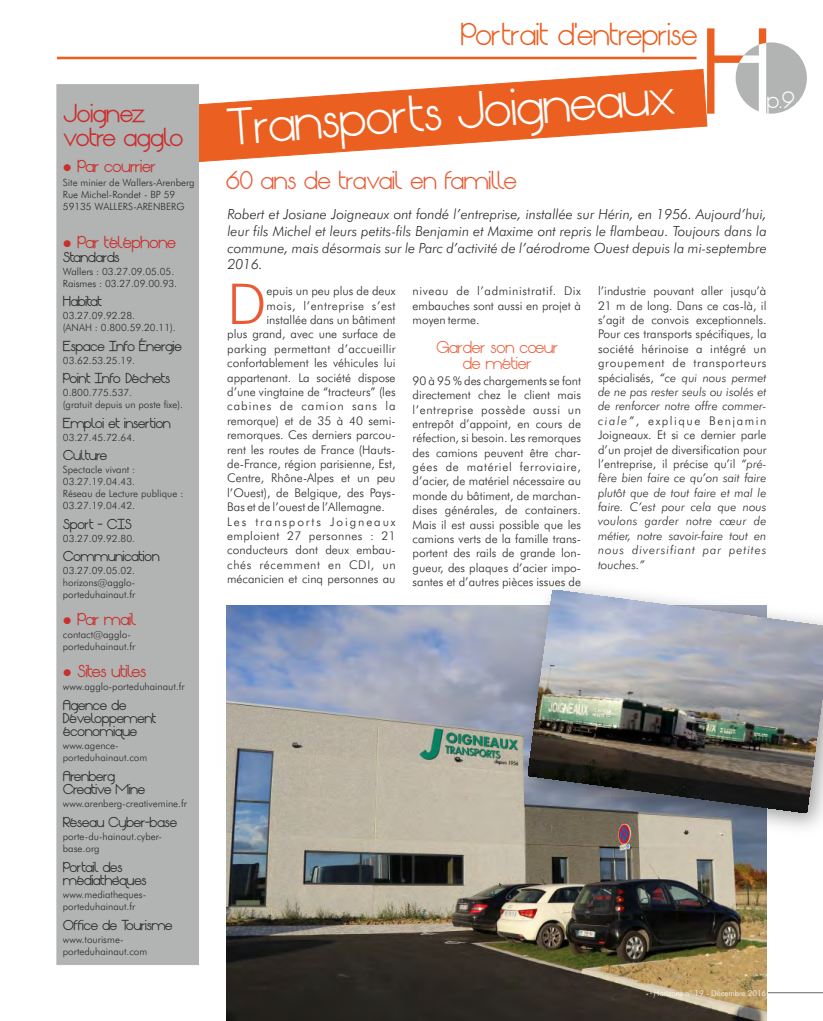
<style>
.page{position:relative;width:823px;height:1021px;background:#fff}
.page>*{position:absolute;margin:0;border:0;box-sizing:border-box;transform-origin:0 0}
.t1{font:300 56.4px "Futura BT";color:#e95a35}
.t2{font:700 36px "Origin";color:#fefefe}
.t3{font:700 22px "Origin";color:#eb6020}
.t4{font:700 18px "Origin";color:#e95a35}
.t5{font:800 18px/23.9px "Origin";color:#ca2f2d}
.t6{font:700 16.6px "Origin";color:#fefefe}
.t7{font:italic 300 14px/16.8px "Futura BT";color:#2b2a29;text-align:justify}
.t8{font:300 12px/14.4px "Futura BT";color:#2b2a29;text-align:justify}
.t9{font:800 12px "Origin";color:#ca2f2d}
.t10{font:300 12px "Futura BT";letter-spacing:.025em;color:#2b2a29}
.t11{font:300 12px "Futura BT";letter-spacing:.03em;color:#2b2a29}
.t12{font:300 12px "Futura BT";letter-spacing:.045em;color:#2b2a29}
.t13{font:300 12px "Futura BT";letter-spacing:.155em;color:#2b2a29}
.t14{font:300 12px "Futura BT";letter-spacing:.085em;color:#2b2a29}
.t15{font:300 12px "Futura BT";letter-spacing:.055em;color:#2b2a29}
.t16{font:700 12px/16px "Origin";color:#e95a35;text-align:center}
.t17{font:300 10px/12px "Futura BT";color:#2b2a29}
.t18{font:800 10px/13.3px "Origin";color:#2b2a29}
.t19{font:300 8px "Futura BT";color:#fefefe}
.s1{font-style:italic}
</style>
<div class="page">
<svg style="left:199px;top:69px;width:508px;height:93px;fill:#eb6020"></svg>
<svg style="left:706px;top:28px;width:100px;height:86px"></svg>
<hr style="left:57px;top:57px;width:639px;height:2px;background:#eb6020">
<div style="left:57px;top:84px;width:142px;height:880px;background:#b2b3b3"></div>
<img style="left:227px;top:605px;width:538px;height:415px">
<img style="left:500px;top:587px;width:322px;height:265px">
<img style="left:528px;top:590px;width:294px;height:222px">
<hr style="left:767px;top:992px;width:55px;height:1px;background:#898989">
<h3 class="t5" style="left:63px;top:104px;width:121px">Joignez votre agglo</h3>
<p class="t9" style="left:63px;top:160px;width:94px">● Par courrier</p>
<p class="t17" style="left:63px;top:177px;width:133px">Site minier de Wallers-Arenberg<br>Rue Michel-Rondet - BP 59<br>59135 WALLERS-ARENBERG</p>
<p class="t9" style="left:63px;top:236px;width:114px">● Par téléphone</p>
<p class="t18" style="left:63px;top:252px;width:58px">Standards</p>
<p class="t17" style="left:63px;top:266px;width:116px">Wallers : 03.27.09.05.05.<br>Raismes : 03.27.09.00.93.</p>
<p class="t18" style="left:63px;top:296px;width:40px">Habitat</p>
<p class="t17" style="left:63px;top:311px;width:114px">03.27.09.92.28.<br>(ANAH : 0.800.59.20.11).</p>
<p class="t18" style="left:63px;top:341px;width:120px">Espace Info Énergie</p>
<p class="t17" style="left:63px;top:355px;width:73px">03.62.53.25.19.</p>
<p class="t18" style="left:63px;top:373px;width:108px">Point Info Déchets</p>
<p class="t17" style="left:63px;top:388px;width:122px">0.800.775.537.<br>(gratuit depuis un poste fixe).</p>
<p class="t18" style="left:63px;top:418px;width:109px">Emploi et insertion</p>
<p class="t17" style="left:63px;top:432px;width:73px">03.27.45.72.64.</p>
<p class="t18" style="left:63px;top:450px;width:45px">Culture</p>
<p class="t17" style="left:63px;top:465px;width:122px">Spectacle vivant :<br>03.27.19.04.43.<br>Réseau de Lecture publique :<br>03.27.19.04.42.</p>
<p class="t18" style="left:63px;top:519px;width:70px">Sport - CIS</p>
<p class="t17" style="left:63px;top:533px;width:73px">03.27.09.92.80.</p>
<p class="t18" style="left:63px;top:551px;width:98px">Communication</p>
<p class="t17" style="left:63px;top:565px;width:74px;text-align:justify">03.27.09.05.02. horizons@agglo&shy;porteduhainaut.fr</p>
<p class="t9" style="left:63px;top:612px;width:74px">● Par mail</p>
<p class="t17" style="left:63px;top:629px;width:74px">contact@agglo&shy;porteduhainaut.fr</p>
<p class="t9" style="left:63px;top:664px;width:84px">● Sites utiles</p>
<p class="t17" style="left:63px;top:681px;width:123px">www.agglo-porteduhainaut.fr</p>
<p class="t18" style="left:63px;top:699px;width:95px">Agence de<br>Développement économique</p>
<p class="t17" style="left:63px;top:740px;width:86px">www.agence&shy;porteduhainaut.com</p>
<p class="t18" style="left:63px;top:771px;width:83px">Arenberg<br>Creative Mine</p>
<p class="t17" style="left:63px;top:798px;width:125px">www.arenberg-creativemine.fr</p>
<p class="t18" style="left:63px;top:816px;width:115px">Réseau Cyber-base</p>
<p class="t17" style="left:63px;top:831px;width:100px">porte-du-hainaut.cyber&shy;base.org</p>
<p class="t18" style="left:63px;top:862px;width:85px">Portail des médiathèques</p>
<p class="t17" style="left:63px;top:889px;width:85px">www.mediatheques&shy;porteduhainaut.fr</p>
<p class="t18" style="left:63px;top:919px;width:111px">Office de Tourisme</p>
<p class="t17" style="left:63px;top:934px;width:86px">www.tourisme&shy;porteduhainaut.com</p>
<h3 class="t3" style="left:459px;top:23px;width:238px">Portrait d’entreprise</h3>
<h2 class="t2" style="left:224px;top:109px;width:450px;rotate:-4deg">Transports Joigneaux</h2>
<h3 class="t4" style="left:225px;top:171px;width:292px">60 ans de travail en famille</h3>
<h3 class="t6" style="left:766px;top:92px;width:29px">p.9</h3>
<p class="t7" style="left:227px;top:207px;width:540px">Robert et Josiane Joigneaux ont fondé l’entreprise, installée sur Hérin, en 1956. Aujourd’hui, leur fils Michel et leurs petits-fils Benjamin et Maxime ont repris le flambeau. Toujours dans la commune, mais désormais sur le Parc d’activité de l’aérodrome Ouest depuis la mi-septembre 2016.</p>
<h1 class="t1" style="left:227px;top:281px;width:41px">D</h1>
<p class="t8" style="left:266px;top:285px;width:130px">epuis un peu plus de deux</p>
<p class="t8" style="left:412px;top:285px;width:170px">niveau de l’administratif. Dix embauches sont aussi en projet à moyen terme.</p>
<p class="t16" style="left:436px;top:341px;width:123px">Garder son cœur de métier</p>
<p class="t8" style="left:412px;top:374px;width:170px">90 à 95 % des chargements se font directement chez le client mais l’entreprise possède aussi un entrepôt d’appoint, en cours de réfection, si besoin. Les remorques des camions peuvent être char&shy;gées de matériel ferroviaire, d’acier, de matériel nécessaire au monde du bâtiment, de marchan&shy;dises générales, de containers.<br>Mais il est aussi possible que les camions verts de la famille trans&shy;portent des rails de grande lon&shy;gueur, des plaques d’acier impo&shy;santes et d’autres pièces issues de</p>
<p class="t8" style="left:597px;top:285px;width:170px">l’industrie pouvant aller jusqu’à 21 m de long. Dans ce cas-là, il s’agit de convois exceptionnels.<br>Pour ces transports spécifiques, la société hérinoise a intégré un groupement de transporteurs spécialisés, <span class="s1">“ce qui nous permet de ne pas rester seuls ou isolés et de renforcer notre offre commer&shy;ciale”</span>, explique Benjamin Joigneaux. Et si ce dernier parle d’un projet de diversification pour l’entreprise, il précise qu’il <span class="s1">“pré&shy;fère bien faire ce qu’on sait faire plutôt que de tout faire et mal le faire. C’est pour cela que nous voulons garder notre cœur de métier, notre savoir-faire tout en nous diversifiant par petites touches.”</span></p>
<p class="t12" style="left:266px;top:300px;width:130px">mois, l’entreprise s’est</p>
<p class="t8" style="left:266px;top:314px;width:130px">installée dans un bâtiment</p>
<p class="t8" style="left:227px;top:328px;width:170px">plus grand, avec une surface de</p>
<p class="t10" style="left:227px;top:344px;width:170px">parking permettant d’accueillir</p>
<p class="t8" style="left:227px;top:357px;width:170px">confortablement les véhicules lui</p>
<p class="t8" style="left:227px;top:371px;width:170px">appartenant. La société dispose</p>
<p class="t8" style="left:227px;top:385px;width:170px">d’une vingtaine de “tracteurs” (les</p>
<p class="t14" style="left:227px;top:401px;width:170px">cabines de camion sans la</p>
<p class="t8" style="left:227px;top:414px;width:170px">remorque) et de 35 à 40 semi-</p>
<p class="t8" style="left:227px;top:429px;width:170px">remorques. Ces derniers parcou-</p>
<p class="t8" style="left:227px;top:443px;width:170px">rent les routes de France (Hauts-</p>
<p class="t8" style="left:227px;top:457px;width:170px">de-France, région parisienne, Est,</p>
<p class="t8" style="left:227px;top:472px;width:170px">Centre, Rhône-Alpes et un peu</p>
<p class="t8" style="left:227px;top:486px;width:170px">l’Ouest), de Belgique, des Pays-</p>
<p class="t8" style="left:227px;top:501px;width:159px">Bas et de l’ouest de l’Allemagne.</p>
<p class="t13" style="left:227px;top:516px;width:170px">Les transports Joigneaux</p>
<p class="t11" style="left:227px;top:531px;width:170px">emploient 27 personnes : 21</p>
<p class="t8" style="left:227px;top:544px;width:170px">conducteurs dont deux embau-</p>
<p class="t15" style="left:227px;top:559px;width:170px">chés récemment en CDI, un</p>
<p class="t8" style="left:227px;top:572px;width:170px">mécanicien et cinq personnes au</p>
<p class="t19" style="left:653px;top:989px;width:114px">Horizons n° 19 - Décembre 2016</p>
</div>
